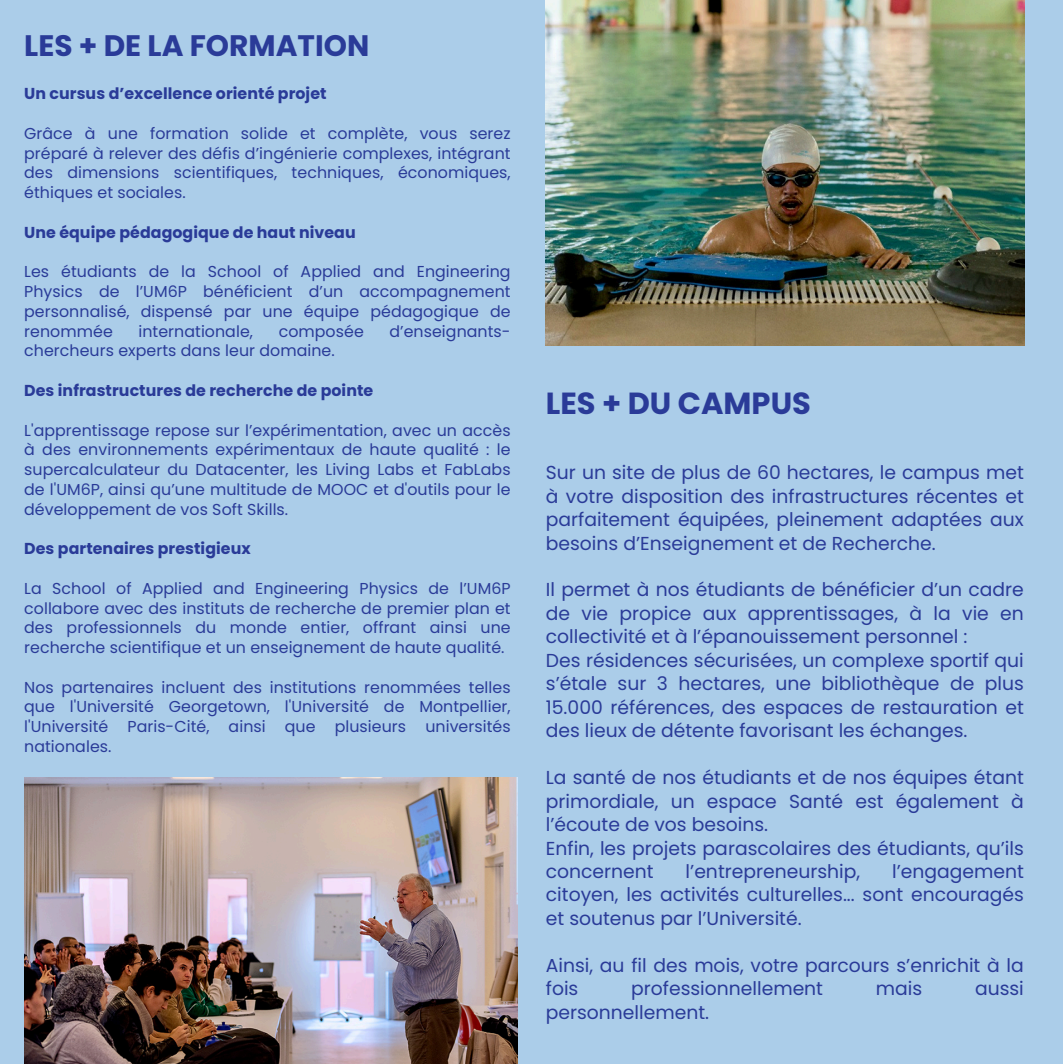
<style>
.page{position:relative;width:1063px;height:1064px;background:#fff}
.page>*{position:absolute;margin:0;border:0;box-sizing:border-box;transform-origin:0 0}
.t1{font:700 30.5px "Poppins";color:#2a3b98}
.t2{font:700 29.5px "Poppins";color:#2a3b98}
.t3{font:18.75px/23.5px "Poppins";color:#2a3b98}
.t4{font:15.75px/19.8px "Poppins";letter-spacing:.005em;color:#2a3b98;text-align:justify}
.t5{font:700 15.75px "Poppins";letter-spacing:.005em;color:#2a3b98}
</style>
<div class="page">
<div style="left:0;top:0;width:1063px;height:1063px;background:#abcde9"></div>
<img style="left:546px;top:0;width:478px;height:345px">
<img style="left:24px;top:777px;width:493px;height:285px">
<h1 class="t2" style="left:24px;top:25px;width:346px">LES + DE LA FORMATION</h1>
<h3 class="t5" style="left:24px;top:83px;width:304px">Un cursus d’excellence orienté projet</h3>
<p class="t4" style="left:24px;top:123px;width:488px">Grâce à une formation solide et complète, vous serez préparé à relever des défis d’ingénierie complexes, intégrant des dimensions scientifiques, techniques, économiques, éthiques et sociales.</p>
<h3 class="t5" style="left:24px;top:221px;width:333px">Une équipe pédagogique de haut niveau</h3>
<p class="t4" style="left:24px;top:262px;width:488px">Les étudiants de la School of Applied and Engineering Physics de l’UM6P bénéficient d’un accompagnement personnalisé, dispensé par une équipe pédagogique de renommée</p>
<p class="t4" style="left:138px;top:321px;width:116px">internationale,</p>
<p class="t4" style="left:279px;top:321px;width:87px">composée</p>
<p class="t4" style="left:389px;top:321px;width:123px">d’enseignants-</p>
<p class="t4" style="left:24px;top:341px;width:312px">chercheurs experts dans leur domaine.</p>
<h3 class="t5" style="left:24px;top:379px;width:350px">Des infrastructures de recherche de pointe</h3>
<p class="t4" style="left:24px;top:420px;width:488px">L'apprentissage repose sur l’expérimentation, avec un accès à des environnements expérimentaux de haute qualité : le supercalculateur du Datacenter, les Living Labs et FabLabs de l'UM6P, ainsi qu’une multitude de MOOC et d'outils pour le développement de vos Soft Skills.</p>
<h3 class="t5" style="left:24px;top:537px;width:228px">Des partenaires prestigieux</h3>
<p class="t4" style="left:24px;top:578px;width:488px">La School of Applied and Engineering Physics de l’UM6P collabore avec des instituts de recherche de premier plan et des professionnels du monde entier, offrant ainsi une recherche scientifique et un enseignement de haute qualité.</p>
<p class="t4" style="left:24px;top:677px;width:488px">Nos partenaires incluent des institutions renommées telles que l'Université Georgetown, l'Université de Montpellier, l'Université Paris-Cité, ainsi que plusieurs universités nationales.</p>
<p class="t1" style="left:546px;top:381px;width:266px">LES + DU CAMPUS</p>
<p class="t3" style="left:546px;top:460px;width:479px;text-align:justify">Sur un site de plus de 60 hectares, le campus met à votre disposition des infrastructures récentes et parfaitement équipées, pleinement adaptées aux besoins d’Enseignement et de Recherche.</p>
<h1 class="t3" style="left:546px;top:578px;width:479px">Il permet à nos étudiants de bénéficier d’un cadre de vie propice aux apprentissages, à la vie en collectivité et à l’épanouissement personnel :<br>Des résidences sécurisées, un complexe sportif qui s’étale sur 3 hectares, une bibliothèque de plus 15.000 références, des espaces de restauration et des lieux de détente favorisant les échanges.</h1>
<h2 class="t3" style="left:546px;top:765px;width:479px">La santé de nos étudiants et de nos équipes étant primordiale, un espace Santé est également à l’écoute de vos besoins.<br>Enfin, les projets parascolaires des étudiants, qu’ils concernent</h2>
<h2 class="t3" style="left:685px;top:859px;width:176px">l’entrepreneurship,</h2>
<h2 class="t3" style="left:546px;top:859px;width:479px;text-align:justify;text-indent:346px">l’engagement citoyen, les activités culturelles... sont encouragés et soutenus par l’Université.</h2>
<h2 class="t3" style="left:546px;top:953px;width:479px">Ainsi, au fil des mois, votre parcours s’enrichit à la fois</h2>
<h2 class="t3" style="left:631px;top:976px;width:193px">professionnellement</h2>
<h2 class="t3" style="left:876px;top:976px;width:48px">mais</h2>
<h2 class="t3" style="left:975px;top:976px;width:50px">aussi</h2>
<h2 class="t3" style="left:546px;top:1000px;width:165px">personnellement.</h2>
</div>
